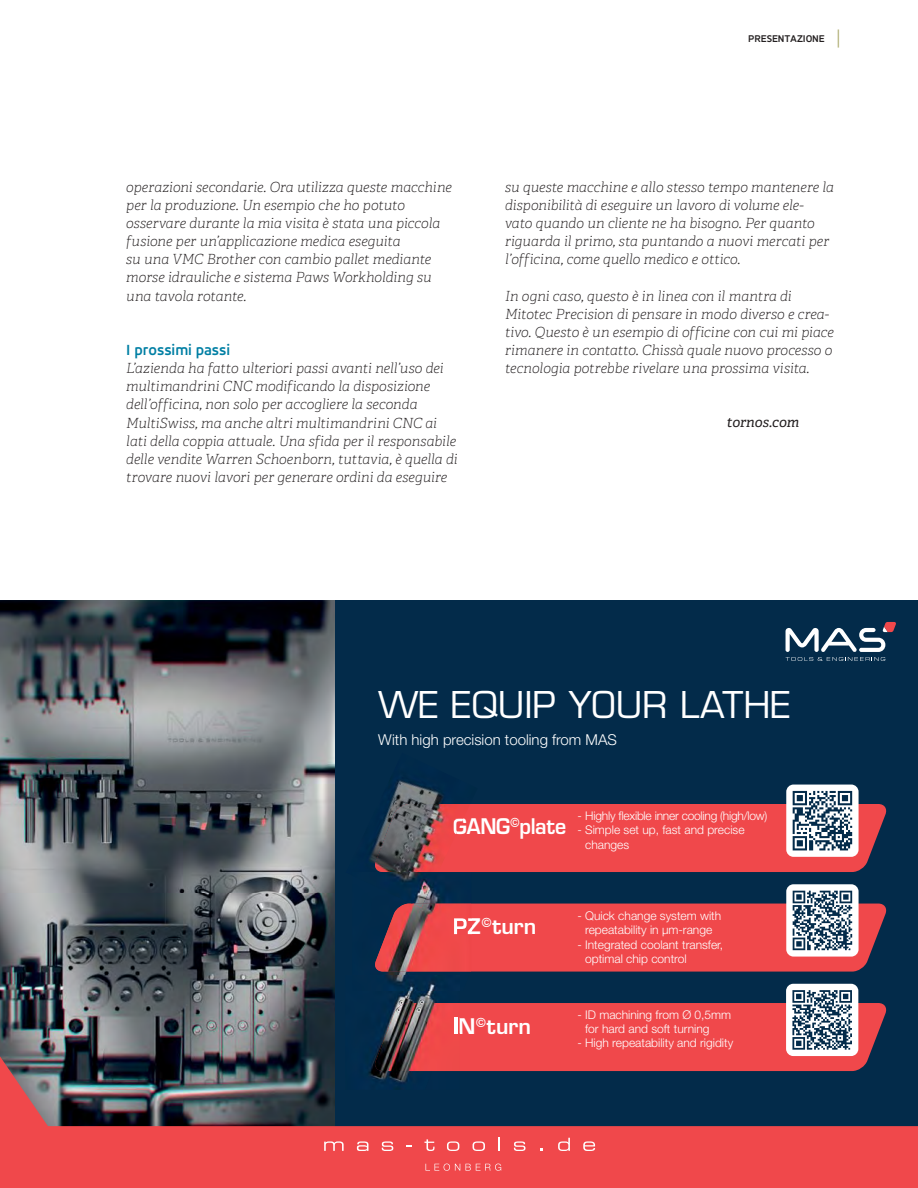
<style>
.page{position:relative;width:918px;height:1188px;background:#fff}
.page>*{position:absolute;margin:0;border:0;box-sizing:border-box;transform-origin:0 0}
.t1{font:36px "Eurostile";color:#fff}
.t2{font:600 21px "Eurostile";letter-spacing:-.005em;color:#fff}
.t3{font:600 21px "Eurostile";letter-spacing:-.005em;color:#fff;scale:.93 1}
.t4{font:700 15.75px "Tornos Accord Alt";color:#007fa4}
.t5{font:300 15px "Helvetica Neue LT Std";color:#fff}
.t6{font:italic 100 13.95px/18.1px "Adelle";color:#231f20}
.t7{font:italic 13.95px "Tornos Adelle";color:#231f20}
.t8{font:300 12px/14.4px "Helvetica Neue LT Pro";color:#fff}
.t9{font:300 12px "Helvetica Neue LT Pro";letter-spacing:-.02em;color:#fff}
.t10{font:700 10.5px "Tornos Accord Alt";letter-spacing:-.01em;color:#231f20}
.s1{font-family:"DIN Pro";font-weight:300;font-size:21px;color:#aaa869}
</style>
<div class="page">
<img style="left:0;top:601px;width:336px;height:237px">
<div style="left:336px;top:601px;width:582px;height:587px;background:#032b4a"></div>
<svg style="left:0;top:838px;width:918px;height:350px"></svg>
<svg style="left:426px;top:1164px;width:75px;height:7px"></svg>
<svg style="left:324px;top:1141px;width:20px;height:10px"></svg>
<svg style="left:357px;top:1141px;width:11px;height:10px"></svg>
<svg style="left:382px;top:1141px;width:11px;height:10px"></svg>
<svg style="left:424px;top:1139px;width:11px;height:12px"></svg>
<svg style="left:447px;top:1141px;width:12px;height:10px"></svg>
<svg style="left:473px;top:1141px;width:12px;height:10px"></svg>
<svg style="left:499px;top:1138px;width:1px;height:13px"></svg>
<svg style="left:514px;top:1141px;width:11px;height:10px"></svg>
<svg style="left:558px;top:1138px;width:12px;height:13px"></svg>
<svg style="left:583px;top:1141px;width:12px;height:10px"></svg>
<svg style="left:786px;top:622px;width:110px;height:39px"></svg>
<img style="left:345px;top:975px;width:80px;height:115px">
<img style="left:425px;top:1071px;width:35px;height:19px">
<div style="left:786px;top:984px;width:72px;height:72px;background:#fff;border-radius:7px"></div>
<svg style="left:374px;top:990px;width:514px;height:81px"></svg>
<img style="left:352px;top:904px;width:111px;height:87px">
<img style="left:463px;top:972px;width:8px;height:19px">
<img style="left:352px;top:975px;width:108px;height:16px">
<img style="left:438px;top:876px;width:33px;height:15px">
<div style="left:786px;top:884px;width:73px;height:73px;background:#fff;border-radius:7px"></div>
<img style="left:346px;top:780px;width:132px;height:96px">
<img style="left:352px;top:872px;width:86px;height:32px">
<svg style="left:374px;top:891px;width:514px;height:81px"></svg>
<div style="left:786px;top:785px;width:73px;height:72px;background:#fff;border-radius:7px"></div>
<svg style="left:374px;top:791px;width:514px;height:81px"></svg>
<p class="t10" style="left:748px;top:33px;width:95px">PRESENTAZIONE <span class="s1">|</span></p>
<p class="t6" style="left:126px;top:179px;width:327px">operazioni secondarie. Ora utilizza queste macchine per la produzione. Un esempio che ho potuto osservare durante la mia visita è stata una piccola fusione per un’applicazione medica eseguita<br>su una VMC Brother con cambio pallet mediante morse idrauliche e sistema Paws Workholding su una tavola rotante.</p>
<p class="t4" style="left:126px;top:343px;width:106px">I prossimi passi</p>
<p class="t6" style="left:126px;top:361px;width:333px">L’azienda ha fatto ulteriori passi avanti nell’uso dei multimandrini CNC modificando la disposizione dell’officina, non solo per accogliere la seconda MultiSwiss, ma anche altri multimandrini CNC ai lati della coppia attuale. Una sfida per il responsabile delle vendite Warren Schoenborn, tuttavia, è quella di trovare nuovi lavori per generare ordini da eseguire</p>
<p class="t6" style="left:505px;top:179px;width:331px">su queste macchine e allo stesso tempo mantenere la disponibilità di eseguire un lavoro di volume ele&shy;vato quando un cliente ne ha bisogno. Per quanto riguarda il primo, sta puntando a nuovi mercati per l’officina, come quello medico e ottico.</p>
<p class="t6" style="left:505px;top:288px;width:330px">In ogni caso, questo è in linea con il mantra di Mitotec Precision di pensare in modo diverso e crea&shy;tivo. Questo è un esempio di officine con cui mi piace rimanere in contatto. Chissà quale nuovo processo o tecnologia potrebbe rivelare una prossima visita.</p>
<p class="t7" style="left:727px;top:416px;width:74px">tornos.com</p>
<h1 class="t1" style="left:378px;top:691px;width:414px">WE EQUIP YOUR LATHE</h1>
<p class="t5" style="left:378px;top:731px;width:240px">With high precision tooling from MAS</p>
<h2 class="t3" style="left:453px;top:819px;width:123px">GANG<sup>©</sup>plate</h2>
<p class="t9" style="left:577px;top:812px;width:192px">- Highly flexible inner cooling (high/low)</p>
<p class="t8" style="left:585px;top:824px;width:161px;text-indent:-8px">- Simple set up, fast and precise changes</p>
<h2 class="t2" style="left:453px;top:918px;width:85px">PZ<sup>©</sup>turn</h2>
<p class="t8" style="left:577px;top:910px;width:145px;text-align:center">- Quick change system with repeatability in μm-range</p>
<p class="t8" style="left:585px;top:939px;width:140px;text-indent:-8px">- Integrated coolant transfer, optimal chip control</p>
<h2 class="t2" style="left:453px;top:1018px;width:80px">IN<sup>©</sup>turn</h2>
<p class="t8" style="left:585px;top:1009px;width:148px;text-indent:-8px">- ID machining from Ø 0,5mm for hard and soft turning</p>
<p class="t8" style="left:577px;top:1037px;width:157px">- High repeatability and rigidity</p>
</div>
